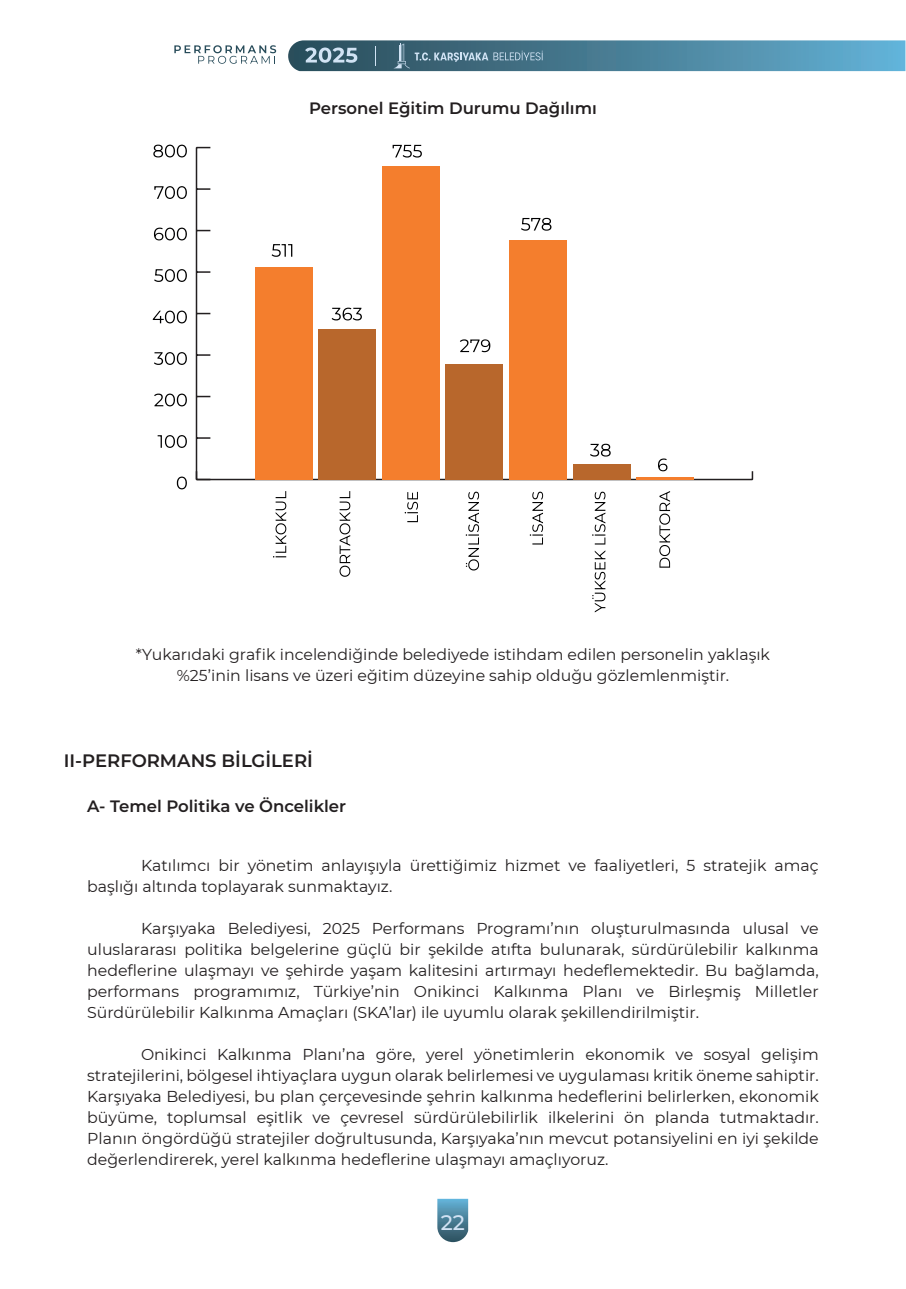
<style>
.page{position:relative;width:906px;height:1289px;background:#fff}
.page>*{position:absolute;margin:0;border:0;box-sizing:border-box;transform-origin:0 0}
.t1{font:500 21px "Montserrat";color:#d1e2f4}
.t2{font:600 18px "Montserrat";color:#231f20}
.t3{font:600 16.5px "Montserrat";color:#231f20}
.t4{font:15.75px/21px "Montserrat";color:#231f20;text-align:justify}
</style>
<div class="page">
<svg style="left:437px;top:1198px;width:31px;height:44px"></svg>
<svg style="left:174px;top:45px;width:102px;height:19px"></svg>
<svg style="left:288px;top:40px;width:617px;height:31px"></svg>
<hr style="left:196px;top:479px;width:556px;height:1px;background:#231f20">
<svg style="left:751px;top:471px;width:2px;height:8px"></svg>
<svg style="left:177px;top:476px;width:10px;height:13px"></svg>
<svg style="left:158px;top:435px;width:29px;height:13px"></svg>
<svg style="left:154px;top:393px;width:33px;height:13px"></svg>
<svg style="left:154px;top:352px;width:33px;height:13px"></svg>
<svg style="left:153px;top:310px;width:34px;height:13px"></svg>
<svg style="left:154px;top:269px;width:33px;height:13px"></svg>
<svg style="left:154px;top:228px;width:33px;height:12px"></svg>
<svg style="left:154px;top:186px;width:33px;height:13px"></svg>
<svg style="left:153px;top:145px;width:34px;height:12px"></svg>
<hr style="left:196px;top:148px;width:1px;height:331px;background:#231f20">
<svg style="left:197px;top:471px;width:13px;height:8px"></svg>
<svg style="left:197px;top:437px;width:13px;height:2px"></svg>
<svg style="left:197px;top:396px;width:13px;height:1px"></svg>
<svg style="left:197px;top:354px;width:13px;height:2px"></svg>
<svg style="left:197px;top:313px;width:13px;height:1px"></svg>
<svg style="left:197px;top:271px;width:13px;height:2px"></svg>
<svg style="left:197px;top:230px;width:13px;height:1px"></svg>
<svg style="left:197px;top:188px;width:13px;height:2px"></svg>
<svg style="left:196px;top:147px;width:14px;height:1px"></svg>
<hr style="left:636px;top:477px;width:57px;height:2px;background:#f47e2d">
<div style="left:573px;top:464px;width:57px;height:15px;background:#b8672c"></div>
<div style="left:509px;top:240px;width:57px;height:239px;background:#f47e2d"></div>
<div style="left:446px;top:364px;width:57px;height:115px;background:#b8672c"></div>
<div style="left:382px;top:166px;width:57px;height:313px;background:#f47e2d"></div>
<div style="left:319px;top:329px;width:57px;height:150px;background:#b8672c"></div>
<div style="left:255px;top:267px;width:57px;height:212px;background:#f47e2d"></div>
<svg style="left:272px;top:244px;width:20px;height:13px"></svg>
<svg style="left:273px;top:491px;width:13px;height:66px"></svg>
<svg style="left:339px;top:491px;width:11px;height:86px"></svg>
<svg style="left:405px;top:492px;width:13px;height:30px"></svg>
<svg style="left:466px;top:491px;width:13px;height:79px"></svg>
<svg style="left:530px;top:491px;width:13px;height:53px"></svg>
<svg style="left:592px;top:550px;width:13px;height:62px"></svg>
<svg style="left:592px;top:491px;width:13px;height:53px"></svg>
<svg style="left:659px;top:491px;width:11px;height:76px"></svg>
<svg style="left:332px;top:307px;width:30px;height:13px"></svg>
<svg style="left:392px;top:145px;width:30px;height:12px"></svg>
<svg style="left:460px;top:339px;width:30px;height:13px"></svg>
<svg style="left:521px;top:218px;width:30px;height:13px"></svg>
<svg style="left:590px;top:444px;width:20px;height:12px"></svg>
<svg style="left:658px;top:458px;width:9px;height:13px"></svg>
<p class="t3" style="left:309px;top:96px;width:289px">Personel Eğitim Durumu Dağılımı</p>
<p class="t4" style="left:136px;top:643px;width:635px;text-align:center">*Yukarıdaki grafik incelendiğinde belediyede istihdam edilen personelin yaklaşık %25’inin lisans ve üzeri eğitim düzeyine sahip olduğu gözlemlenmiştir.</p>
<p class="t2" style="left:64px;top:747px;width:251px">II-PERFORMANS BİLGİLERİ</p>
<p class="t3" style="left:87px;top:794px;width:260px">A- Temel Politika ve Öncelikler</p>
<p class="t4" style="left:87px;top:854px;width:733px;text-indent:54px">Katılımcı bir yönetim anlayışıyla ürettiğimiz hizmet ve faaliyetleri, 5 stratejik amaç başlığı altında toplayarak sunmaktayız.</p>
<p class="t4" style="left:87px;top:917px;width:733px;text-indent:54px">Karşıyaka Belediyesi, 2025 Performans Programı’nın oluşturulmasında ulusal ve uluslararası politika belgelerine güçlü bir şekilde atıfta bulunarak, sürdürülebilir kalkınma hedeflerine ulaşmayı ve şehirde yaşam kalitesini artırmayı hedeflemektedir. Bu bağlamda, performans programımız, Türkiye’nin Onikinci Kalkınma Planı ve Birleşmiş Milletler Sürdürülebilir Kalkınma Amaçları (SKA’lar) ile uyumlu olarak şekillendirilmiştir.</p>
<p class="t4" style="left:87px;top:1043px;width:733px;text-indent:54px">Onikinci Kalkınma Planı’na göre, yerel yönetimlerin ekonomik ve sosyal gelişim stratejilerini, bölgesel ihtiyaçlara uygun olarak belirlemesi ve uygulaması kritik öneme sahiptir.<br>Karşıyaka Belediyesi, bu plan çerçevesinde şehrin kalkınma hedeflerini belirlerken, ekonomik büyüme, toplumsal eşitlik ve çevresel sürdürülebilirlik ilkelerini ön planda tutmaktadır.<br>Planın öngördüğü stratejiler doğrultusunda, Karşıyaka’nın mevcut potansiyelini en iyi şekilde değerlendirerek, yerel kalkınma hedeflerine ulaşmayı amaçlıyoruz.</p>
<h1 class="t1" style="left:441px;top:1207px;width:26px">22</h1>
</div>
